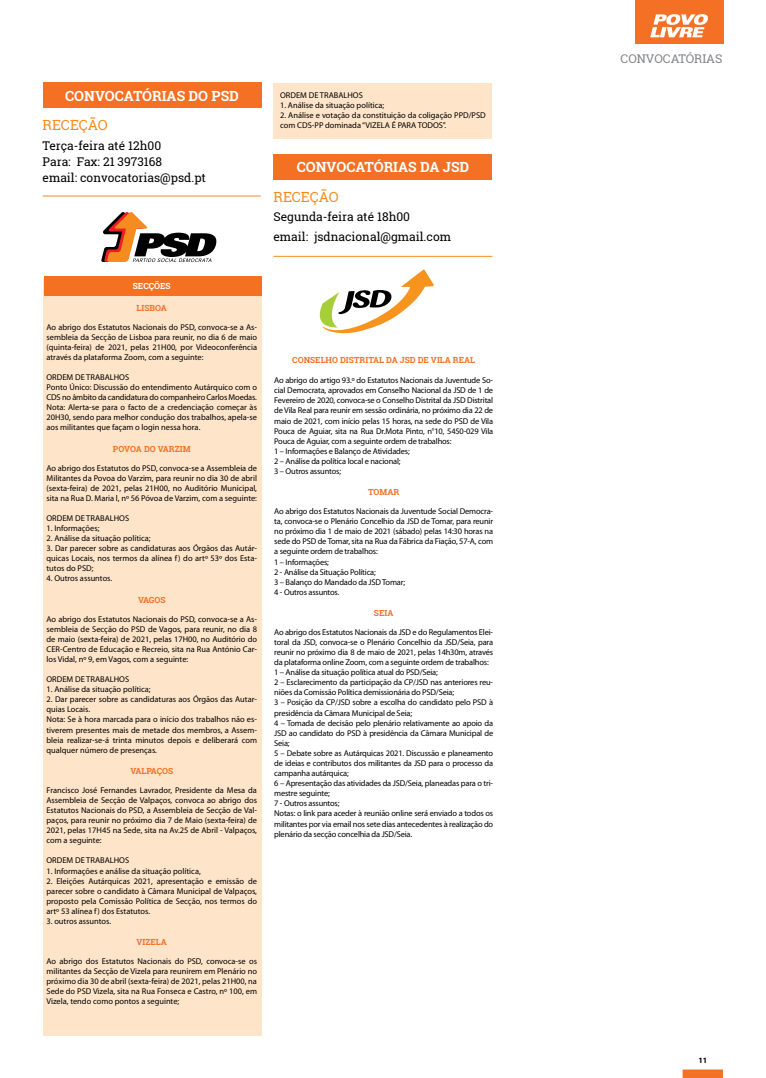
<style>
.page{position:relative;width:766px;height:1078px;background:#fff}
.page>*{position:absolute;margin:0;border:0;box-sizing:border-box;transform-origin:0 0}
.t1{font:700 14px "Roboto Slab";color:#fff}
.t2{font:14px "Roboto Slab";color:#f68b1f}
.t3{font:12px/15.8px "Roboto Slab";color:#000}
.t4{font:12px "Roboto Slab";color:#808285}
.t5{font:8.4px/10.1px "Myriad Pro";letter-spacing:-.02em;color:#000;text-align:justify}
.t6{font:8.4px/10.1px "Myriad Pro";color:#000}
.t7{font:700 8.4px "Roboto Slab";color:#f37024}
.t8{font:700 8.4px "Roboto Slab";color:#fff}
.t9{font:700 8px "Myriad Pro";color:#000}
</style>
<div class="page">
<div style="left:682px;top:1069px;width:40px;height:8px;background:#f37024;border:1px solid #f37024"></div>
<div style="left:273px;top:83px;width:218px;height:55px;background:#fee4c9"></div>
<div style="left:634px;top:0;width:89px;height:44px;background:#f37024"></div>
<svg style="left:650px;top:14px;width:58px;height:23px"></svg>
<div style="left:273px;top:154px;width:219px;height:25px;background:#f37024"></div>
<hr style="left:273px;top:256px;width:219px;height:1px;background:#f68b1f">
<svg style="left:319px;top:269px;width:115px;height:65px"></svg>
<div style="left:43px;top:279px;width:218px;height:756px;background:#fee4c9"></div>
<div style="left:43px;top:83px;width:218px;height:25px;background:#f37024"></div>
<svg style="left:101px;top:212px;width:116px;height:50px"></svg>
<hr style="left:43px;top:195px;width:218px;height:1px;background:#f68b1f">
<div style="left:44px;top:276px;width:217px;height:19px;background:#f37121"></div>
<h1 class="t1" style="left:65px;top:86px;width:175px">CONVOCATÓRIAS DO PSD</h1>
<h1 class="t2" style="left:43px;top:116px;width:66px">RECEÇÃO</h1>
<h2 class="t3" style="left:43px;top:138px;width:165px">Terça-feira até 12h00<br>Para: Fax: 21 3973168<br>email: convocatorias@psd.pt</h2>
<p class="t8" style="left:133px;top:280px;width:39px">SECÇÕES</p>
<p class="t7" style="left:137px;top:302px;width:32px">LISBOA</p>
<p class="t5" style="left:46px;top:321px;width:212px">Ao abrigo dos Estatutos Nacionais do PSD, convoca-se a As&shy;sembleia da Secção de Lisboa para reunir, no dia 6 de maio (quinta-feira) de 2021, pelas 21H00, por Videoconferência através da plataforma Zoom, com a seguinte:</p>
<p class="t6" style="left:46px;top:372px;width:212px">ORDEM DE TRABALHOS<br>Ponto Único: Discussão do entendimento Autárquico com o CDS no âmbito da candidatura do companheiro Carlos Moedas.<br>Nota: Alerta-se para o facto de a credenciação começar às 20H30, sendo para melhor condução dos trabalhos, apela-se aos militantes que façam o login nessa hora.</p>
<p class="t7" style="left:113px;top:443px;width:79px">POVOA DO VARZIM</p>
<p class="t5" style="left:46px;top:462px;width:212px">Ao abrigo dos Estatutos do PSD, convoca-se a Assembleia de Militantes da Povoa do Varzim, para reunir no dia 30 de abril (sexta-feira) de 2021, pelas 21H00, no Auditório Municipal, sita na Rua D. Maria l, nº 56 Póvoa de Varzim, com a seguinte:</p>
<p class="t6" style="left:46px;top:513px;width:84px">ORDEM DE TRABALHOS</p>
<p class="t6" style="left:46px;top:523px;width:54px">1. Informações;</p>
<p class="t6" style="left:46px;top:533px;width:106px">2. Análise da situação política;</p>
<p class="t5" style="left:46px;top:543px;width:212px">3. Dar parecer sobre as candidaturas aos Órgãos das Autár&shy;quicas Locais, nos termos da alínea f) do artº 53º dos Esta&shy;tutos do PSD;</p>
<p class="t6" style="left:46px;top:573px;width:67px">4. Outros assuntos.</p>
<p class="t7" style="left:138px;top:594px;width:29px">VAGOS</p>
<p class="t5" style="left:46px;top:613px;width:212px">Ao abrigo dos Estatutos Nacionais do PSD, convoca-se a As&shy;sembleia de Secção do PSD de Vagos, para reunir, no dia 8 de maio (sexta-feira) de 2021, pelas 17H00, no Auditório do CER-Centro de Educação e Recreio, sita na Rua António Car&shy;los Vidal, nº 9, em Vagos, com a seguinte:</p>
<p class="t6" style="left:46px;top:674px;width:84px">ORDEM DE TRABALHOS</p>
<p class="t6" style="left:46px;top:684px;width:106px">1. Análise da situação política;</p>
<p class="t6" style="left:46px;top:694px;width:212px">2. Dar parecer sobre as candidaturas aos Órgãos das Autar&shy;quias Locais.<br>Nota: Se à hora marcada para o início dos trabalhos não es&shy;tiverem presentes mais de metade dos membros, a Assem&shy;bleia realizar-se-á trinta minutos depois e deliberará com qualquer número de presenças.</p>
<p class="t7" style="left:130px;top:765px;width:44px">VALPAÇOS</p>
<p class="t5" style="left:46px;top:784px;width:212px">Francisco José Fernandes Lavrador, Presidente da Mesa da Assembleia de Secção de Valpaços, convoca ao abrigo dos Estatutos Nacionais do PSD, a Assembleia de Secção de Val&shy;paços, para reunir no próximo dia 7 de Maio (sexta-feira) de 2021, pelas 17H45 na Sede, sita na Av.25 de Abril - Valpaços, com a seguinte:</p>
<p class="t6" style="left:46px;top:855px;width:84px">ORDEM DE TRABALHOS</p>
<p class="t6" style="left:46px;top:865px;width:156px">1. Informações e análise da situação política,</p>
<p class="t5" style="left:46px;top:875px;width:212px">2. Eleições Autárquicas 2021, apresentação e emissão de parecer sobre o candidato à Câmara Municipal de Valpaços, proposto pela Comissão Política de Secção, nos termos do artº 53 alínea f) dos Estatutos.</p>
<p class="t6" style="left:46px;top:915px;width:66px">3. outros assuntos.</p>
<p class="t7" style="left:137px;top:936px;width:32px">VIZELA</p>
<p class="t5" style="left:46px;top:955px;width:212px">Ao abrigo dos Estatutos Nacionais do PSD, convoca-se os militantes da Secção de Vizela para reunirem em Plenário no próximo dia 30 de abril (sexta-feira) de 2021, pelas 21H00, na Sede do PSD Vizela, sita na Rua Fonseca e Castro, nº 100, em Vizela, tendo como pontos a seguinte;</p>
<p class="t6" style="left:280px;top:90px;width:84px">ORDEM DE TRABALHOS</p>
<p class="t6" style="left:280px;top:100px;width:106px">1. Análise da situação política;</p>
<p class="t6" style="left:280px;top:110px;width:207px">2. Análise e votação da constituição da coligação PPD/PSD com CDS-PP dominada “VIZELA É PARA TODOS”.</p>
<h1 class="t1" style="left:297px;top:157px;width:174px">CONVOCATÓRIAS DA JSD</h1>
<h1 class="t2" style="left:273px;top:187px;width:66px">RECEÇÃO</h1>
<h2 class="t3" style="left:273px;top:207px;width:179px;line-height:19.8px">Segunda-feira até 18h00<br>email: jsdnacional@gmail.com</h2>
<p class="t7" style="left:292px;top:354px;width:184px">CONSELHO DISTRITAL DA JSD DE VILA REAL</p>
<p class="t5" style="left:274px;top:375px;width:220px;text-align:left">Ao abrigo do artigo 93.º do Estatutos Nacionais da Juventude So&shy;cial Democrata, aprovados em Conselho Nacional da JSD de 1 de Fevereiro de 2020, convoca-se o Conselho Distrital da JSD Distrital de Vila Real para reunir em sessão ordinária, no próximo dia 22 de maio de 2021, com início pelas 15 horas, na sede do PSD de Vila Pouca de Aguiar, sita na Rua Dr.Mota Pinto, n°10, 5450-029 Vila Pouca de Aguiar, com a seguinte ordem de trabalhos:<br>1 – Informações e Balanço de Atividades;<br>2 – Análise da política local e nacional;<br>3 – Outros assuntos;</p>
<p class="t7" style="left:368px;top:486px;width:33px">TOMAR</p>
<p class="t5" style="left:274px;top:506px;width:220px;text-align:left">Ao abrigo dos Estatutos Nacionais da Juventude Social Democra&shy;ta, convoca-se o Plenário Concelhio da JSD de Tomar, para reunir no próximo dia 1 de maio de 2021 (sábado) pelas 14:30 horas na sede do PSD de Tomar, sita na Rua da Fábrica da Fiação, 57-A, com a seguinte ordem de trabalhos:<br>1 – Informações;<br>2 - Análise da Situação Política;<br>3 – Balanço do Mandado da JSD Tomar;<br>4 - Outros assuntos.</p>
<p class="t7" style="left:374px;top:607px;width:21px">SEIA</p>
<p class="t5" style="left:274px;top:626px;width:220px;text-align:left">Ao abrigo dos Estatutos Nacionais da JSD e do Regulamentos Elei&shy;toral da JSD, convoca-se o Plenário Concelhio da JSD/Seia, para reunir no próximo dia 8 de maio de 2021, pelas 14h30m, através da plataforma online Zoom, com a seguinte ordem de trabalhos:<br>1 – Análise da situação política atual do PSD/Seia;<br>2 – Esclarecimento da participação da CP/JSD nas anteriores reu&shy;niões da Comissão Política demissionária do PSD/Seia;<br>3 – Posição da CP/JSD sobre a escolha do candidato pelo PSD à presidência da Câmara Municipal de Seia;<br>4 – Tomada de decisão pelo plenário relativamente ao apoio da JSD ao candidato do PSD à presidência da Câmara Municipal de Seia;<br>5 – Debate sobre as Autárquicas 2021. Discussão e planeamento de ideias e contributos dos militantes da JSD para o processo da campanha autárquica;<br>6 – Apresentação das atividades da JSD/Seia, planeadas para o tri&shy;mestre seguinte;<br>7 - Outros assuntos;<br>Notas: o link para aceder à reunião online será enviado a todos os militantes por via email nos sete dias antecedentes à realização do plenário da secção concelhia da JSD/Seia.</p>
<h2 class="t4" style="left:620px;top:51px;width:103px">CONVOCATÓRIAS</h2>
<p class="t9" style="left:698px;top:1054px;width:10px">11</p>
</div>
